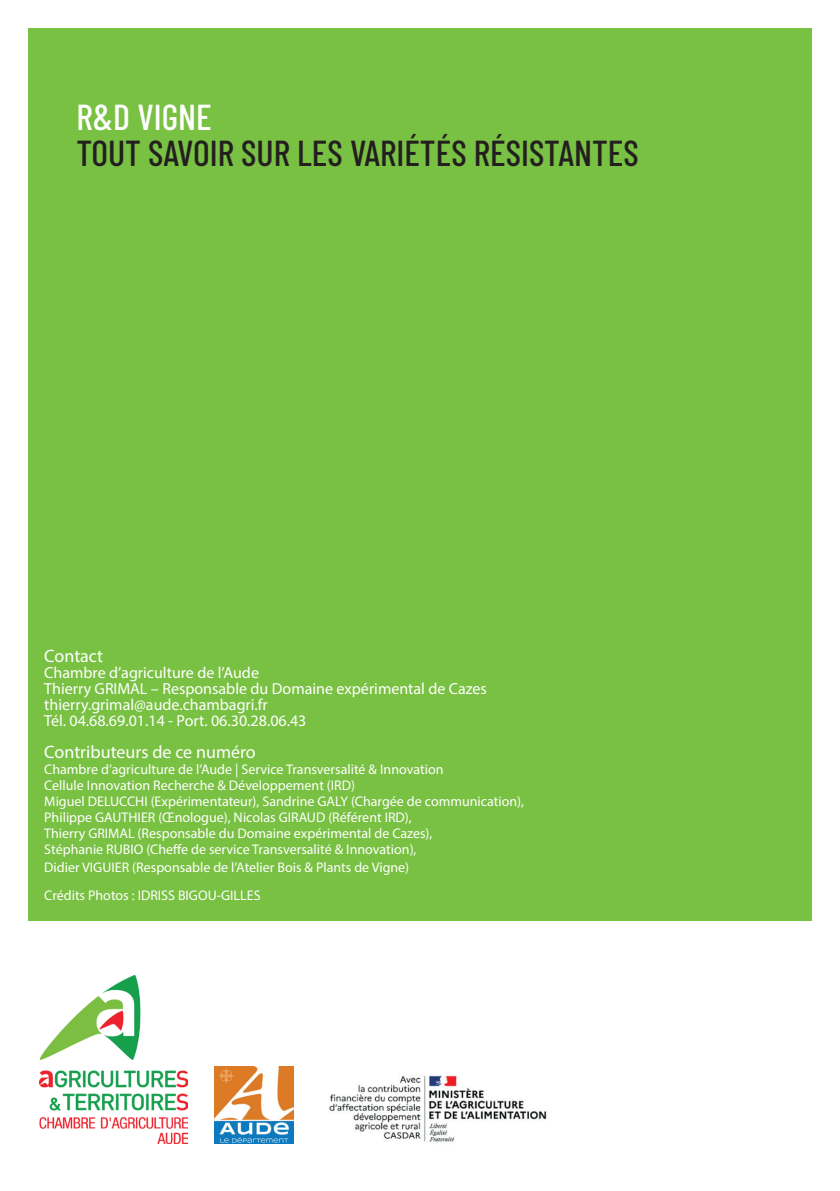
<style>
.page{position:relative;width:840px;height:1191px;background:#fff}
.page>*{position:absolute;margin:0;border:0;box-sizing:border-box;transform-origin:0 0}
.t1{font:500 36px "Barlow Condensed";color:#231f20}
.t2{font:500 36px "Barlow Condensed";color:#fff}
.t3{font:18px "Myriad Pro";color:#fff}
.t4{font:16px/16px "Myriad Pro";color:#fff}
.t5{font:14px/16px "Myriad Pro";color:#fff}
</style>
<div class="page">
<div style="left:28px;top:28px;width:783px;height:892px;background:#79c142"></div>
<img style="left:214px;top:1066px;width:79px;height:77px">
<img style="left:40px;top:975px;width:147px;height:168px">
<img style="left:329px;top:1075px;width:218px;height:67px">
<h1 class="t2" style="left:76px;top:91px;width:137px">R&amp;D VIGNE</h1>
<h1 class="t1" style="left:76px;top:127px;width:563px">TOUT SAVOIR SUR LES VARIÉTÉS RÉSISTANTES</h1>
<p class="t3" style="left:44px;top:645px;width:60px">Contact</p>
<p class="t4" style="left:44px;top:664px;width:444px">Chambre d’agriculture de l’Aude<br>Thierry GRIMAL – Responsable du Domaine expérimental de Cazes thierry.grimal@aude.chambagri.fr<br>Tél. 04.68.69.01.14 - Port. 06.30.28.06.43</p>
<p class="t3" style="left:44px;top:741px;width:213px">Contributeurs de ce numéro</p>
<p class="t5" style="left:44px;top:761px;width:481px">Chambre d’agriculture de l’Aude | Service Transversalité &amp; Innovation<br>Cellule Innovation Recherche &amp; Développement (IRD)<br>Miguel DELUCCHI (Expérimentateur), Sandrine GALY (Chargée de communication), Philippe GAUTHIER (Œnologue), Nicolas GIRAUD (Référent IRD),<br>Thierry GRIMAL (Responsable du Domaine expérimental de Cazes),<br>Stéphanie RUBIO (Cheffe de service Transversalité &amp; Innovation),</p>
<p class="t5" style="left:44px;top:853px;width:366px;line-height:28px">Didier VIGUIER (Responsable de l’Atelier Bois &amp; Plants de Vigne)<br>Crédits Photos : IDRISS BIGOU-GILLES</p>
</div>
